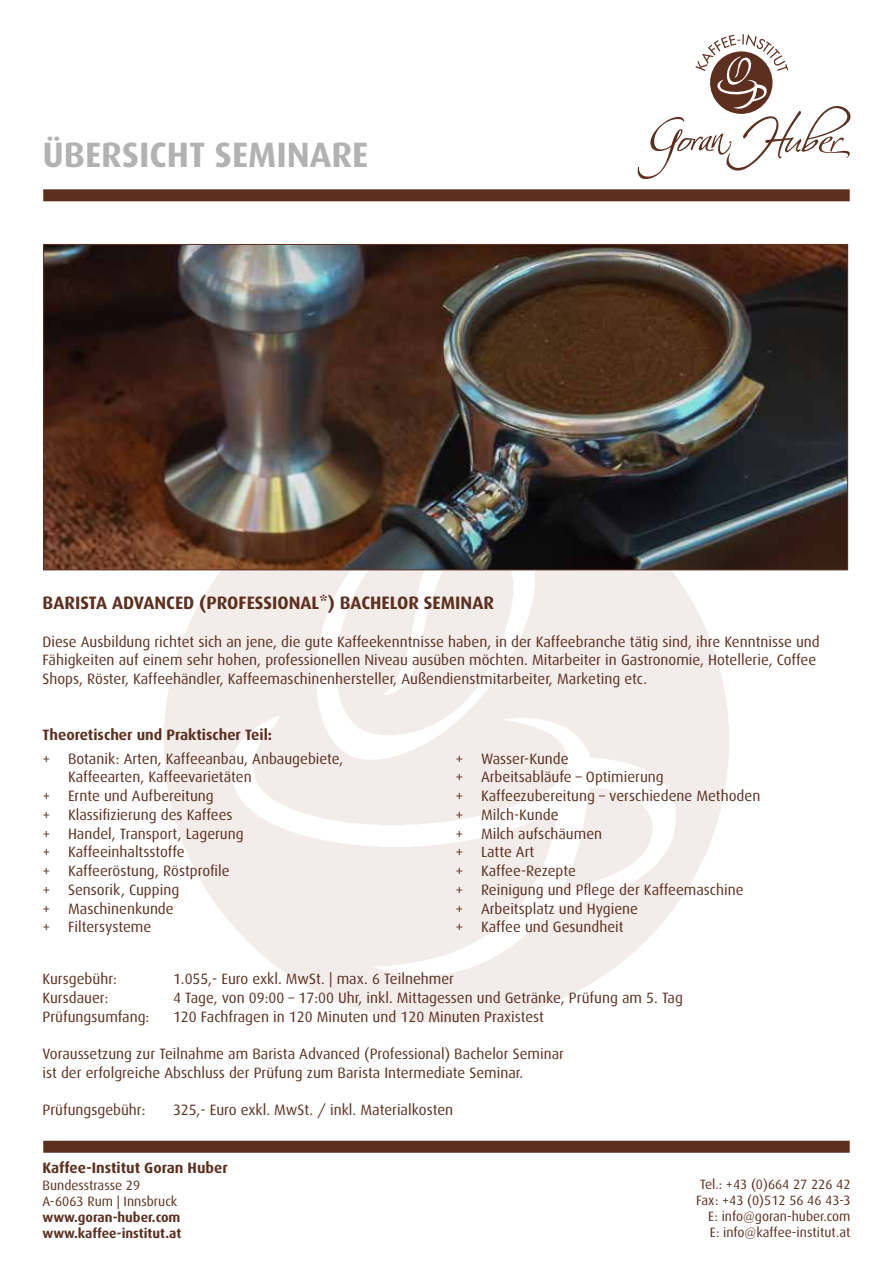
<style>
.page{position:relative;width:893px;height:1263px;background:#fff}
.page>*{position:absolute;margin:0;border:0;box-sizing:border-box;transform-origin:0 0}
.t1{font:700 35.25px "Dax";color:#b3b2b2}
.t2{font:700 18px "Dax";color:#5c2f1f}
.t3{font:15px/18.8px "Dax";color:#5c2f1f}
.t4{font:700 15px "Dax";color:#5c2f1f}
.t5{font:13.5px/16.2px "Dax";color:#5c2f1f}
.t6{font:700 13.5px/16.2px "Dax";color:#5c2f1f}
</style>
<div class="page">
<svg style="left:638px;top:34px;width:212px;height:145px"></svg>
<div style="left:43px;top:1141px;width:807px;height:12px;background:#5c2f1f"></div>
<div style="left:43px;top:189px;width:807px;height:12px;background:#5c2f1f"></div>
<img style="left:45px;top:246px;width:801px;height:322px">
<h1 class="t1" style="left:43px;top:135px;width:327px">ÜBERSICHT SEMINARE</h1>
<p class="t2" style="left:43px;top:593px;width:453px">BARISTA ADVANCED (PROFESSIONAL*) BACHELOR SEMINAR</p>
<p class="t3" style="left:43px;top:632px;width:779px">Diese Ausbildung richtet sich an jene, die gute Kaffeekenntnisse haben, in der Kaffeebranche tätig sind, ihre Kenntnisse und<br>Fähigkeiten auf einem sehr hohen, professionellen Niveau ausüben möchten. Mitarbeiter in Gastronomie, Hotellerie, Coffee<br>Shops, Röster, Kaffeehändler, Kaffeemaschinenhersteller, Außendienstmitarbeiter, Marketing etc.</p>
<p class="t4" style="left:43px;top:727px;width:231px">Theoretischer und Praktischer Teil:</p>
<p class="t3" style="left:43px;top:749px;width:302px">+ Botanik: Arten, Kaffeeanbau, Anbaugebiete,</p>
<p class="t3" style="left:68px;top:768px;width:185px">Kaffeearten, Kaffeevarietäten</p>
<p class="t3" style="left:43px;top:787px;width:173px">+ Ernte und Aufbereitung</p>
<p class="t3" style="left:43px;top:805px;width:192px">+ Klassifizierung des Kaffees</p>
<p class="t3" style="left:43px;top:824px;width:203px">+ Handel, Transport, Lagerung</p>
<p class="t3" style="left:43px;top:843px;width:144px">+ Kaffeeinhaltsstoffe</p>
<p class="t3" style="left:43px;top:862px;width:189px">+ Kaffeeröstung, Röstprofile</p>
<p class="t3" style="left:43px;top:880px;width:138px">+ Sensorik, Cupping</p>
<p class="t3" style="left:43px;top:899px;width:133px">+ Maschinenkunde</p>
<p class="t3" style="left:43px;top:918px;width:110px">+ Filtersysteme</p>
<p class="t3" style="left:455px;top:749px;width:306px">+ Wasser-Kunde<br>+ Arbeitsabläufe – Optimierung<br>+ Kaffeezubereitung – verschiedene Methoden + Milch-Kunde<br>+ Milch aufschäumen<br>+ Latte Art<br>+ Kaffee-Rezepte<br>+ Reinigung und Pflege der Kaffeemaschine<br>+ Arbeitsplatz und Hygiene<br>+ Kaffee und Gesundheit</p>
<p class="t3" style="left:43px;top:970px;width:76px">Kursgebühr:</p>
<p class="t3" style="left:173px;top:970px;width:282px">1.055,- Euro exkl. MwSt. | max. 6 Teilnehmer</p>
<p class="t3" style="left:43px;top:988px;width:68px">Kursdauer:</p>
<p class="t3" style="left:173px;top:988px;width:511px">4 Tage, von 09:00 – 17:00 Uhr, inkl. Mittagessen und Getränke, Prüfung am 5. Tag</p>
<p class="t3" style="left:43px;top:1007px;width:108px">Prüfungsumfang:</p>
<p class="t3" style="left:173px;top:1007px;width:372px">120 Fachfragen in 120 Minuten und 120 Minuten Praxistest</p>
<p class="t3" style="left:43px;top:1045px;width:523px">Voraussetzung zur Teilnahme am Barista Advanced (Professional) Bachelor Seminar ist der erfolgreiche Abschluss der Prüfung zum Barista Intermediate Seminar.</p>
<p class="t3" style="left:43px;top:1101px;width:105px">Prüfungsgebühr:</p>
<p class="t3" style="left:173px;top:1101px;width:282px">325,- Euro exkl. MwSt. / inkl. Materialkosten</p>
<p class="t4" style="left:43px;top:1160px;width:187px">Kaffee-Institut Goran Huber</p>
<p class="t5" style="left:43px;top:1177px;width:136px">Bundesstrasse 29<br>A-6063 Rum | Innsbruck</p>
<p class="t6" style="left:43px;top:1209px;width:140px">www.goran-huber.com www.kaffee-institut.at</p>
<p class="t5" style="left:696px;top:1176px;width:156px;text-align:right">Tel.: +43 (0)664 27 226 42<br>Fax: +43 (0)512 56 46 43-3<br>E: info@goran-huber.com<br>E: info@kaffee-institut.at</p>
</div>
